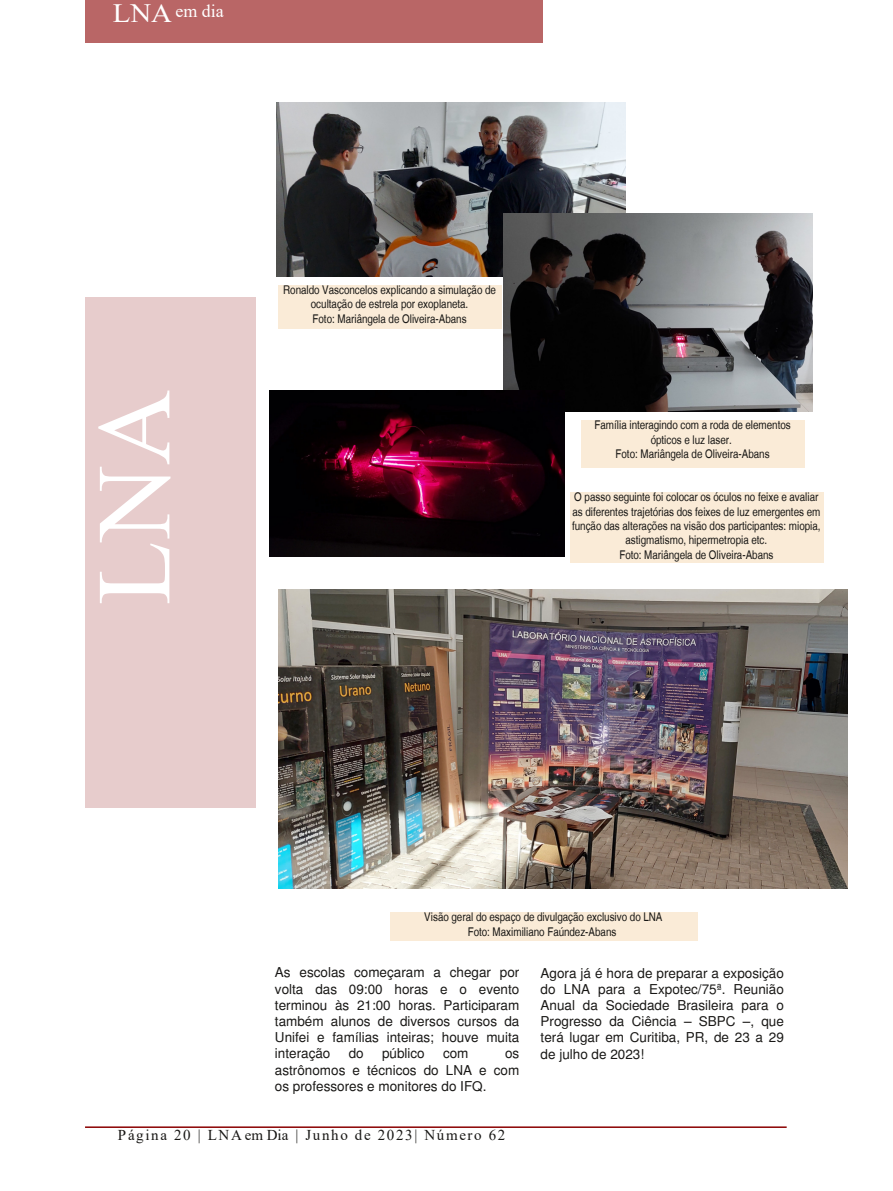
<style>
.page{position:relative;width:893px;height:1191px;background:#fff}
.page>*{position:absolute;margin:0;border:0;box-sizing:border-box;transform-origin:0 0}
.t1{font:105px "Times New Roman";color:#fff}
.t2{font:18px "Times New Roman";color:#fff}
.t3{font:15px "Times New Roman";letter-spacing:.11em;color:#181715}
.t4{font:13.5px/16.2px "Nimbus San L";color:#181715;text-align:justify}
.t5{font:condensed 12px/14.4px "Nimbus San L";letter-spacing:-.005em;color:#181715;text-align:center}
.s1{font-size:26.4px}
</style>
<div class="page">
<div style="left:85px;top:0;width:457px;height:43px;background:#b96666"></div>
<div style="left:85px;top:298px;width:170px;height:510px;background:#e7cccc"></div>
<hr style="left:85px;top:1126px;width:702px;height:2px;background:#8b0000">
<img style="left:277px;top:103px;width:348px;height:174px">
<img style="left:504px;top:213px;width:309px;height:199px">
<img style="left:269px;top:391px;width:295px;height:165px">
<img style="left:279px;top:589px;width:568px;height:299px">
<div style="left:278px;top:285px;width:224px;height:43px;background:#faebd7"></div>
<div style="left:581px;top:420px;width:224px;height:47px;background:#faebd7"></div>
<div style="left:570px;top:492px;width:253px;height:71px;background:#faebd7"></div>
<div style="left:390px;top:912px;width:308px;height:29px;background:#faebd7"></div>
<h2 class="t2" style="left:113px;top:-2px;width:113px"><span class="s1">LNA</span> em dia</h2>
<h1 class="t1" style="left:60px;top:605px;width:217px;rotate:-90deg">LNA</h1>
<p class="t5" style="left:283px;top:282px;width:214px">Ronaldo Vasconcelos explicando a simulação de ocultação de estrela por exoplaneta.<br>Foto: Mariângela de Oliveira-Abans</p>
<p class="t5" style="left:594px;top:418px;width:198px">Família interagindo com a roda de elementos ópticos e luz laser.<br>Foto: Mariângela de Oliveira-Abans</p>
<p class="t5" style="left:572px;top:490px;width:250px">O passo seguinte foi colocar os óculos no feixe e avaliar as diferentes trajetórias dos feixes de luz emergentes em função das alterações na visão dos participantes: miopia, astigmatismo, hipermetropia etc.<br>Foto: Mariângela de Oliveira-Abans</p>
<p class="t5" style="left:424px;top:909px;width:240px">Visão geral do espaço de divulgação exclusivo do LNA<br>Foto: Maximiliano Faúndez-Abans</p>
<p class="t4" style="left:275px;top:964px;width:246px">As escolas começaram a chegar por volta das 09:00 horas e o evento terminou às 21:00 horas. Participaram também alunos de diversos cursos da Unifei e famílias inteiras; houve muita interação</p>
<p class="t4" style="left:349px;top:1045px;width:17px">do</p>
<p class="t4" style="left:382px;top:1045px;width:44px">público</p>
<p class="t4" style="left:443px;top:1045px;width:27px">com</p>
<p class="t4" style="left:275px;top:1045px;width:246px;text-indent:230px">os astrônomos e técnicos do LNA e com os professores e monitores do IFQ.</p>
<p class="t4" style="left:541px;top:964px;width:245px">Agora já é hora de preparar a exposição do LNA para a Expotec/75ª. Reunião Anual da Sociedade Brasileira para o Progresso da Ciência – SBPC –, que terá lugar em Curitiba, PR, de 23 a 29 de julho de 2023!</p>
<p class="t3" style="left:118px;top:1124px;width:389px">Página 20 | LNA em Dia | Junho de 2023| Número 62</p>
</div>
